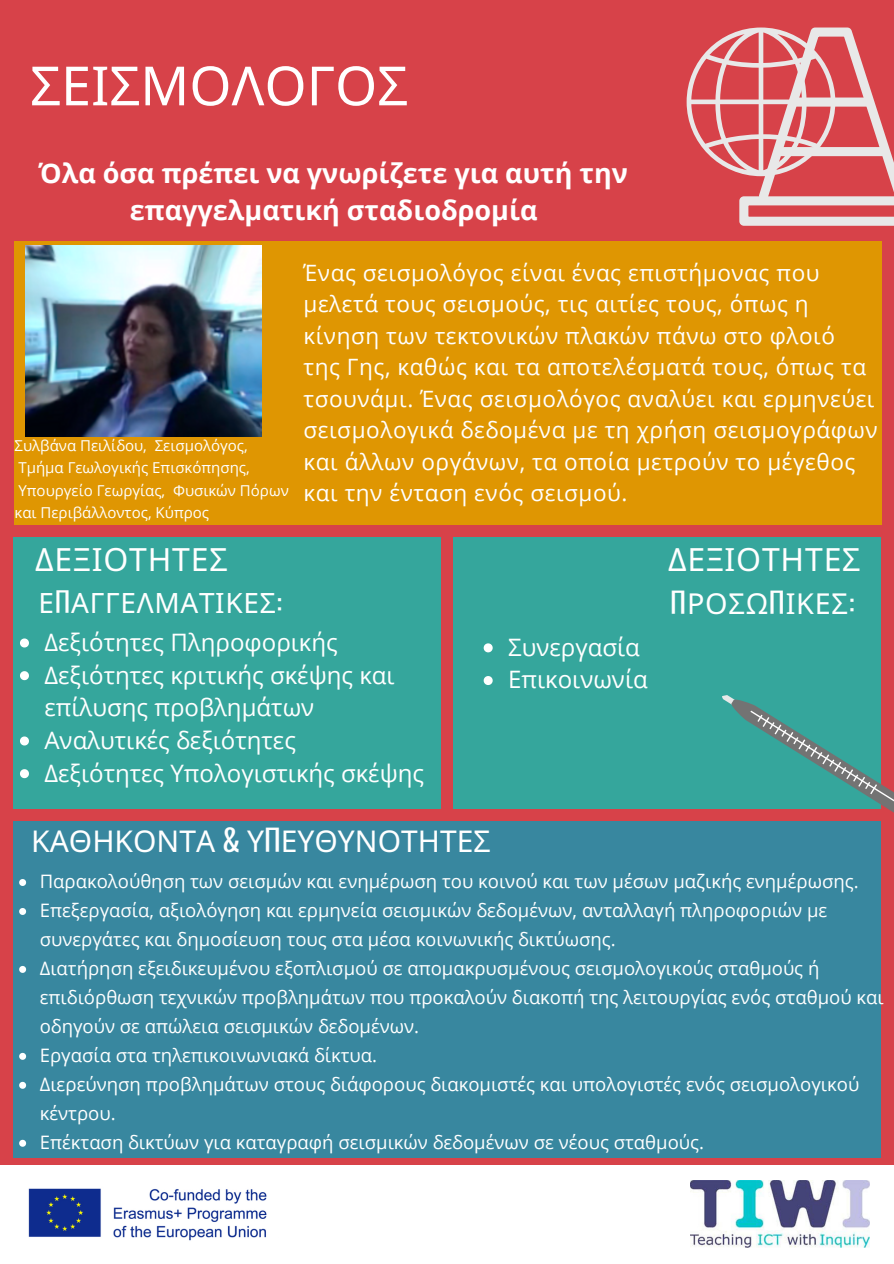
<style>
.page{position:relative;width:894px;height:1264px;background:#fff}
.page>*{position:absolute;margin:0;border:0;box-sizing:border-box;transform-origin:0 0}
.t1{font:54px "Noto Sans";color:#fff}
.t2{font:31.95px "Noto Sans";letter-spacing:.025em;color:#fff}
.t3{font:30px "Noto Sans";color:#fff}
.t4{font:28.8px "Noto Sans";letter-spacing:.025em;color:#fff}
.t5{font:27.9px "Noto Sans";letter-spacing:.025em;color:#fff}
.t6{font:700 27px/37.2px "Open Sans";color:#fff;text-align:center}
.t7{font:24px/32.7px "Open Sans";color:#fff}
.t8{font:22.5px/31.5px "Open Sans";letter-spacing:.025em;color:#fff}
.t9{font:18.6px/29px "Open Sans";color:#fff}
.t10{font:15px/22.5px "Open Sans";color:#fff}
.s1{font-family:"Oswald"}
</style>
<div class="page">
<div style="left:0;top:0;width:893px;height:1263px;background:#d74249"></div>
<div style="left:0;top:1165px;width:893px;height:98px;background:#fff"></div>
<img style="left:690px;top:1180px;width:179px;height:67px">
<img style="left:28px;top:1188px;width:239px;height:53px">
<div style="left:15px;top:241px;width:867px;height:283px;background:#df9602"></div>
<div style="left:13px;top:820px;width:867px;height:337px;background:#38879f"></div>
<div style="left:13px;top:537px;width:427px;height:271px;background:#35a69c"></div>
<div style="left:453px;top:537px;width:427px;height:271px;background:#35a69c"></div>
<svg style="left:721px;top:664px;width:172px;height:195px"></svg>
<svg style="left:20px;top:638px;width:9px;height:9px"></svg>
<svg style="left:20px;top:671px;width:9px;height:9px"></svg>
<svg style="left:20px;top:736px;width:9px;height:9px"></svg>
<svg style="left:20px;top:769px;width:9px;height:9px"></svg>
<svg style="left:483px;top:643px;width:9px;height:9px"></svg>
<svg style="left:483px;top:676px;width:9px;height:9px"></svg>
<svg style="left:19px;top:879px;width:7px;height:7px"></svg>
<svg style="left:19px;top:908px;width:7px;height:7px"></svg>
<svg style="left:19px;top:966px;width:7px;height:6px"></svg>
<svg style="left:19px;top:1052px;width:7px;height:7px"></svg>
<svg style="left:19px;top:1081px;width:7px;height:7px"></svg>
<svg style="left:19px;top:1139px;width:7px;height:7px"></svg>
<svg style="left:686px;top:28px;width:207px;height:198px"></svg>
<img style="left:26px;top:245px;width:235px;height:191px">
<h1 class="t1" style="left:30px;top:48px;width:379px">ΣΕΙΣΜΟΛΟΓΟΣ</h1>
<h3 class="t6" style="left:39px;top:153px;width:590px">Όλα όσα πρέπει να γνωρίζετε για αυτή την επαγγελματική σταδιοδρομία</h3>
<p class="t8" style="left:303px;top:256px;width:575px">Ένας σεισμολόγος είναι ένας επιστήμονας που μελετά τους σεισμούς, τις αιτίες τους, όπως η κίνηση των τεκτονικών πλακών πάνω στο φλοιό<br>της Γης, καθώς και τα αποτελέσματά τους, όπως τα τσουνάμι. Ένας σεισμολόγος αναλύει και ερμηνεύει σεισμολογικά δεδομένα με τη χρήση σεισμογράφων και άλλων οργάνων, τα οποία μετρούν το μέγεθος και την ένταση ενός σεισμού.</p>
<p class="t10" style="left:15px;top:433px;width:275px">Συλβάνα Πειλίδου, Σεισμολόγος,<br>Τμήμα Γεωλογικής Επισκόπησης,<br>Υπουργείο Γεωργίας, Φυσικών Πόρων και Περιβάλλοντος, Κύπρος</p>
<h2 class="t2" style="left:35px;top:537px;width:194px">ΔΕΞΙΟΤΗΤΕΣ</h2>
<h2 class="t2" style="left:668px;top:537px;width:194px">ΔΕΞΙΟΤΗΤΕΣ</h2>
<h3 class="t5" style="left:39px;top:583px;width:245px">Ε<span class="s1">Π</span>ΑΓΓΕΛΜΑΤΙΚΕΣ<span class="s1">:</span></h3>
<h3 class="t4" style="left:670px;top:583px;width:185px"><span class="s1">Π</span>ΡΟΣΩ<span class="s1">Π</span>ΙΚΕΣ<span class="s1">:</span></h3>
<p class="t7" style="left:44px;top:625px;width:381px">Δεξιότητες Πληροφορικής<br>Δεξιότητες κριτικής σκέψης και επίλυσης προβλημάτων<br>Αναλυτικές δεξιότητες<br>Δεξιότητες Υπολογιστικής σκέψης</p>
<p class="t7" style="left:508px;top:630px;width:141px">Συνεργασία<br>Επικοινωνία</p>
<h3 class="t3" style="left:31px;top:819px;width:460px">ΚΑΘΗΚΟΝΤΑ <span class="s1">&amp;</span> Υ<span class="s1">Π</span>ΕΥΘΥΝΟΤΗΤΕΣ</h3>
<p class="t9" style="left:40px;top:866px;width:845px">Παρακολούθηση των σεισμών και ενημέρωση του κοινού και των μέσων μαζικής ενημέρωσης.<br>Επεξεργασία, αξιολόγηση και ερμηνεία σεισμικών δεδομένων, ανταλλαγή πληροφοριών με συνεργάτες και δημοσίευση τους στα μέσα κοινωνικής δικτύωσης.<br>Διατήρηση εξειδικευμένου εξοπλισμού σε απομακρυσμένους σεισμολογικούς σταθμούς ή επιδιόρθωση τεχνικών προβλημάτων που προκαλούν διακοπή της λειτουργίας ενός σταθμού και οδηγούν σε απώλεια σεισμικών δεδομένων.<br>Εργασία στα τηλεπικοινωνιακά δίκτυα.<br>Διερεύνηση προβλημάτων στους διάφορους διακομιστές και υπολογιστές ενός σεισμολογικού κέντρου.<br>Επέκταση δικτύων για καταγραφή σεισμικών δεδομένων σε νέους σταθμούς.</p>
</div>
